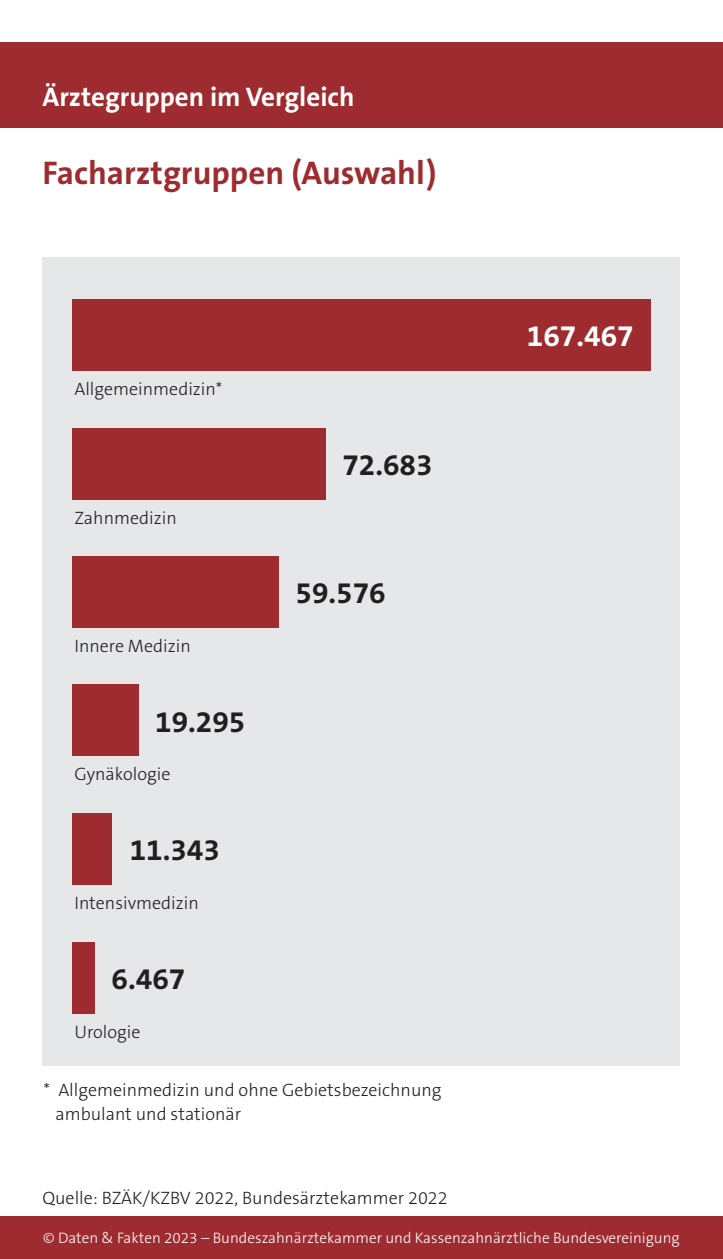
<style>
.page{position:relative;width:723px;height:1259px;background:#fff}
.page>*{position:absolute;margin:0;border:0;box-sizing:border-box;transform-origin:0 0}
.t1{font:700 33px "The Sans B Plus W7";color:#9e2b2f}
.t2{font:700 30px "The Sans B Plus W7";color:#231f20}
.t3{font:700 30px "The Sans B Plus W7";color:#fff}
.t4{font:700 27px "The Sans B Plus W7";color:#fff}
.t5{font:300 18px/24px "The Sans B Plus W3";color:#231f20}
.t6{font:300 15.3px "The Sans B Plus W3";color:#fff}
</style>
<div class="page">
<div style="left:0;top:43px;width:723px;height:85px;background:#9e2b2f"></div>
<div style="left:43px;top:258px;width:637px;height:808px;background:#e6e7e9"></div>
<div style="left:72px;top:300px;width:579px;height:71px;background:#9e2b2f"></div>
<div style="left:72px;top:428px;width:253px;height:71px;background:#9e2b2f"></div>
<div style="left:72px;top:556px;width:207px;height:72px;background:#9e2b2f"></div>
<div style="left:72px;top:813px;width:40px;height:71px;background:#9e2b2f"></div>
<div style="left:72px;top:942px;width:23px;height:71px;background:#9e2b2f"></div>
<div style="left:72px;top:684px;width:67px;height:71px;background:#9e2b2f"></div>
<div style="left:0;top:1216px;width:723px;height:43px;background:#9e2b2f"></div>
<h3 class="t4" style="left:43px;top:80px;width:313px">Ärztegruppen im Vergleich</h3>
<h1 class="t1" style="left:43px;top:152px;width:396px">Facharztgruppen (Auswahl)</h1>
<p class="t5" style="left:74px;top:377px;width:150px">Allgemeinmedizin*</p>
<p class="t5" style="left:74px;top:506px;width:104px">Zahnmedizin</p>
<p class="t5" style="left:74px;top:634px;width:118px">Innere Medizin</p>
<h2 class="t2" style="left:155px;top:702px;width:92px">19.295</h2>
<p class="t5" style="left:74px;top:762px;width:98px">Gynäkologie</p>
<h2 class="t2" style="left:130px;top:830px;width:92px">11.343</h2>
<p class="t5" style="left:74px;top:890px;width:126px">Intensivmedizin</p>
<h2 class="t2" style="left:112px;top:959px;width:75px">6.467</h2>
<p class="t5" style="left:74px;top:1019px;width:68px">Urologie</p>
<h2 class="t2" style="left:342px;top:445px;width:92px">72.683</h2>
<h2 class="t2" style="left:296px;top:574px;width:92px">59.576</h2>
<p class="t5" style="left:55px;top:1078px;width:388px;text-indent:-12px">* Allgemeinmedizin und ohne Gebietsbezeichnung ambulant und stationär</p>
<p class="t5" style="left:43px;top:1186px;width:407px">Quelle: BZÄK/KZBV 2022, Bundesärztekammer 2022</p>
<h2 class="t3" style="left:527px;top:317px;width:108px">167.467</h2>
<p class="t6" style="left:43px;top:1228px;width:638px">© Daten &amp; Fakten 2023 – Bundeszahnärztekammer und Kassenzahnärztliche Bundesvereinigung</p>
</div>
